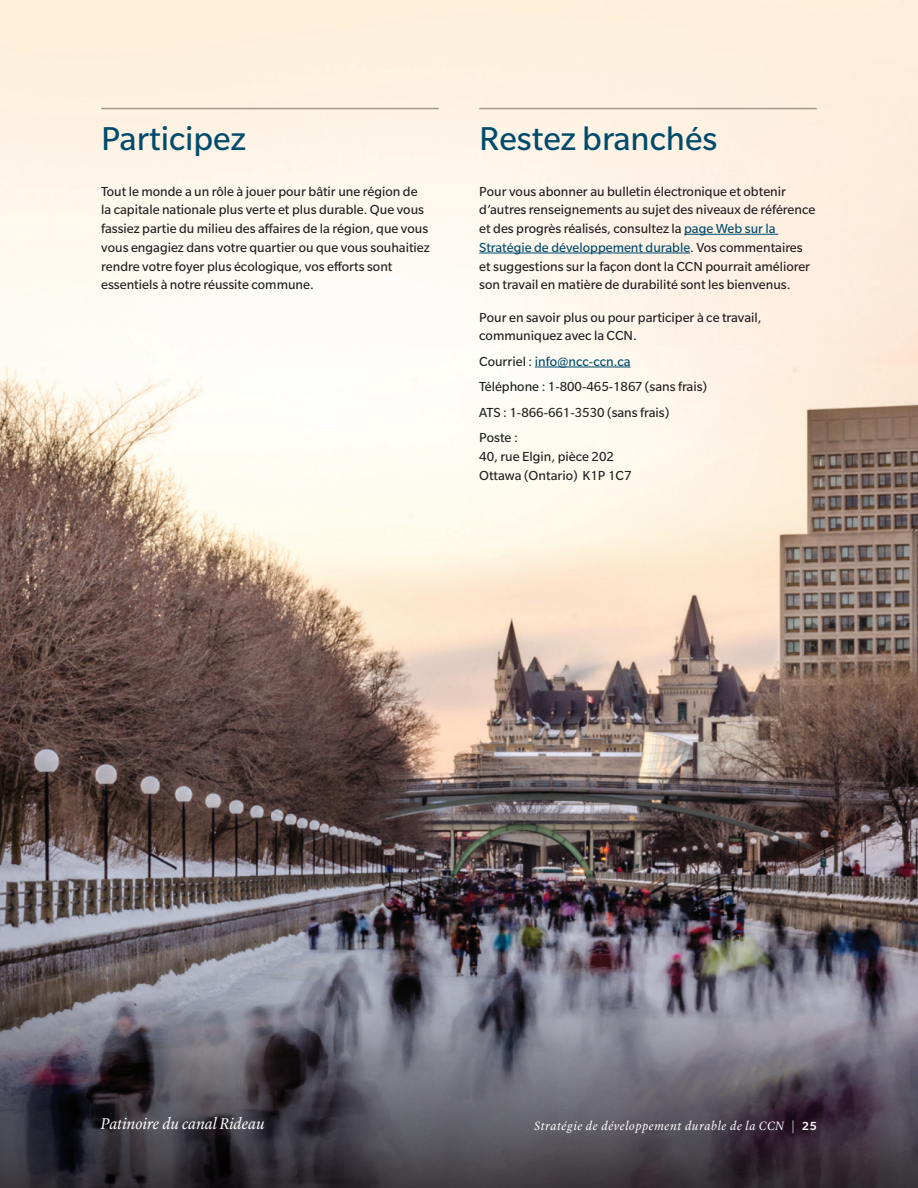
<style>
.page{position:relative;width:918px;height:1188px;background:#fff}
.page>*{position:absolute;margin:0;border:0;box-sizing:border-box;transform-origin:0 0}
.SUB_1_FR{font:36px "Slate Std";color:#004b6c}
.CAPTIONS_FR{font:italic 16.5px "Laurentian Std";color:#fff}
.BODY_FR{font:14.25px/18.8px "Slate Std";color:#231f20}
.BODY_FR-2{font:14.25px "Slate Std";color:#004b6c}
.t1{font:italic 12.75px "Laurentian Std";letter-spacing:.05em;color:#fff}
.s1{color:#004b6c}
.s2{color:#231f20}
.s3{font-family:"Slate Std";font-weight:500;font-style:normal}
</style>
<div class="page">
<img style="left:0;top:0;width:918px;height:978px">
<svg style="left:0;top:978px;width:918px;height:210px;background:#5d5964"></svg>
<hr style="left:101px;top:108px;width:338px;height:1px;background:#a49c87">
<hr style="left:479px;top:108px;width:338px;height:1px;background:#a49c87">
<hr style="left:684px;top:234px;width:94px;height:1px;background:#004b6c">
<hr style="left:479px;top:253px;width:211px;height:1px;background:#004b6c">
<hr style="left:535px;top:367px;width:96px;height:1px;background:#004b6c">
<p class="SUB_1_FR" style="left:101px;top:120px;width:146px">Participez</p>
<p class="BODY_FR" style="left:101px;top:182px;width:330px">Tout le monde a un rôle à jouer pour bâtir une région de la capitale nationale plus verte et plus durable. Que vous fassiez partie du milieu des affaires de la région, que vous vous engagiez dans votre quartier ou que vous souhaitiez rendre votre foyer plus écologique, vos efforts sont essentiels à notre réussite commune.</p>
<p class="SUB_1_FR" style="left:479px;top:120px;width:240px">Restez branchés</p>
<p class="BODY_FR" style="left:479px;top:182px;width:338px">Pour vous abonner au bulletin électronique et obtenir d’autres renseignements au sujet des niveaux de référence et des progrès réalisés, consultez la <span class="s1">page Web sur la Stratégie de développement durable</span>. Vos commentaires et suggestions sur la façon dont la CCN pourrait améliorer son travail en matière de durabilité sont les bienvenus.</p>
<p class="BODY_FR" style="left:479px;top:308px;width:284px">Pour en savoir plus ou pour participer à ce travail, communiquez avec la CCN.</p>
<p class="BODY_FR-2" style="left:479px;top:354px;width:153px"><span class="s2">Courriel :</span> info@ncc‑ccn.ca</p>
<p class="BODY_FR" style="left:479px;top:377px;width:229px">Téléphone : 1‑800‑465‑1867 (sans frais)</p>
<p class="BODY_FR" style="left:479px;top:403px;width:192px">ATS : 1‑866‑661‑3530 (sans frais)</p>
<p class="BODY_FR" style="left:479px;top:428px;width:154px">Poste :<br>40, rue Elgin, pièce 202<br>Ottawa (Ontario) K1P 1C7</p>
<p class="CAPTIONS_FR" style="left:101px;top:1115px;width:165px">Patinoire du canal Rideau</p>
<p class="t1" style="left:535px;top:1119px;width:284px">Stratégie de développement durable de la CCN | <span class="s3">25</span></p>
</div>
